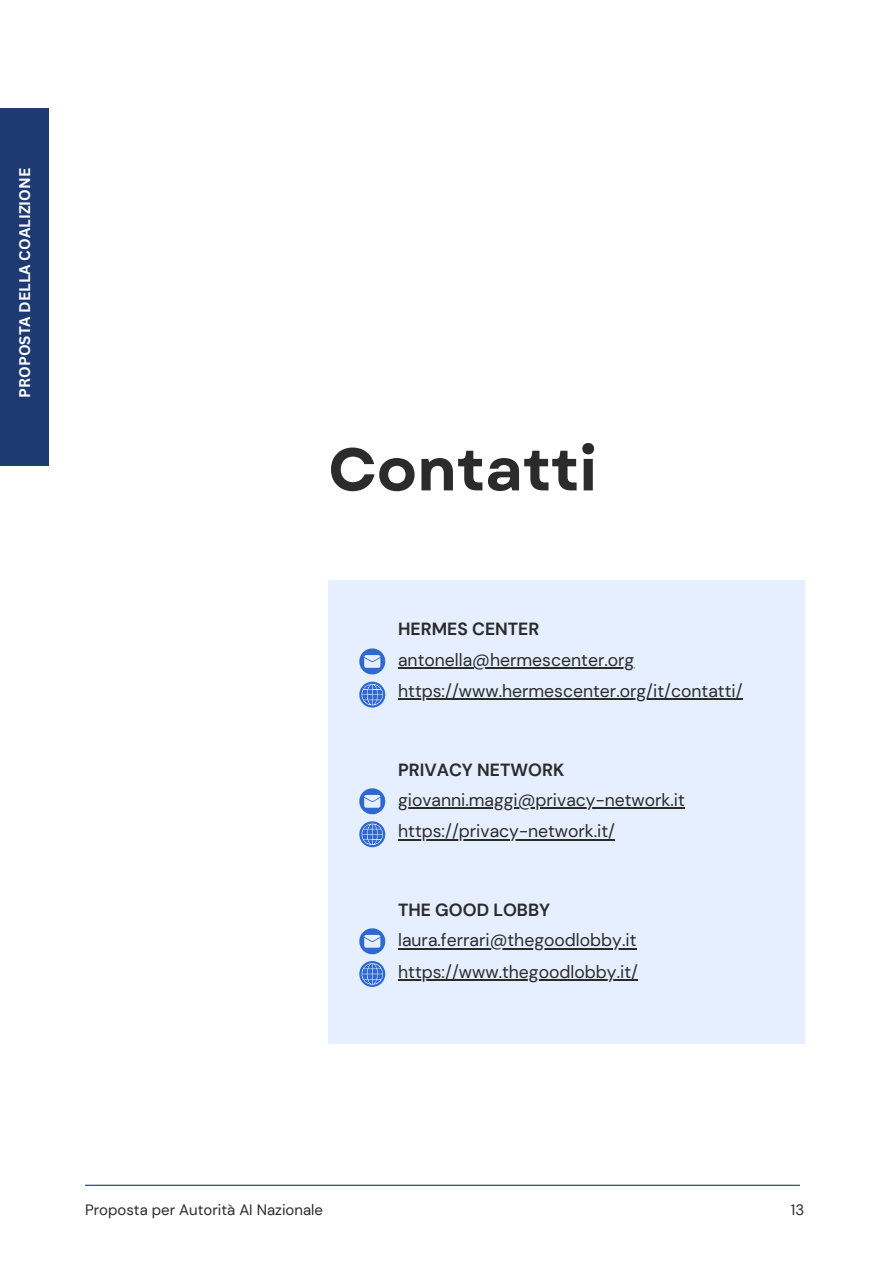
<style>
.page{position:relative;width:894px;height:1264px;background:#fff}
.page>*{position:absolute;margin:0;border:0;box-sizing:border-box;transform-origin:0 0}
.t1{font:700 60px "Garet";color:#2b2b2b}
.t2{font:17.55px/31.7px "DM Sans";color:#2b2b2b}
.t3{font:700 17.55px "DM Sans";color:#2b2b2b}
.t4{font:15px "DM Sans";color:#2b2b2b}
.t5{font:700 15px "Canva Sans";color:#fff}
</style>
<div class="page">
<div style="left:0;top:108px;width:49px;height:358px;background:#1d3a72"></div>
<div style="left:328px;top:580px;width:476px;height:464px;background:#e5efff"></div>
<svg style="left:359px;top:681px;width:26px;height:26px"></svg>
<svg style="left:359px;top:648px;width:26px;height:26px"></svg>
<hr style="left:85px;top:1184px;width:714px;height:1px;background:#1d3a72">
<hr style="left:398px;top:667px;width:236px;height:2px;background:#2b2b2b">
<hr style="left:398px;top:698px;width:344px;height:2px;background:#2b2b2b">
<hr style="left:398px;top:807px;width:286px;height:2px;background:#2b2b2b">
<hr style="left:398px;top:839px;width:217px;height:1px;background:#2b2b2b">
<hr style="left:398px;top:947px;width:238px;height:2px;background:#2b2b2b">
<hr style="left:398px;top:979px;width:239px;height:2px;background:#2b2b2b">
<svg style="left:359px;top:788px;width:26px;height:26px"></svg>
<svg style="left:359px;top:821px;width:26px;height:26px"></svg>
<svg style="left:359px;top:928px;width:26px;height:26px"></svg>
<svg style="left:359px;top:961px;width:26px;height:25px"></svg>
<p class="t5" style="left:14px;top:397px;width:231px;rotate:-90deg">PROPOSTA DELLA COALIZIONE</p>
<h1 class="t1" style="left:328px;top:426px;width:270px">Contatti</h1>
<p class="t3" style="left:398px;top:617px;width:143px">HERMES CENTER</p>
<p class="t2" style="left:398px;top:644px;width:346px;line-height:30.8px">antonella@hermescenter.org https://www.hermescenter.org/it/contatti/</p>
<p class="t3" style="left:398px;top:758px;width:167px">PRIVACY NETWORK</p>
<p class="t2" style="left:398px;top:783px;width:288px">giovanni.maggi@privacy-network.it https://privacy-network.it/</p>
<p class="t3" style="left:398px;top:898px;width:153px">THE GOOD LOBBY</p>
<p class="t2" style="left:398px;top:924px;width:241px">laura.ferrari@thegoodlobby.it https://www.thegoodlobby.it/</p>
<p class="t4" style="left:85px;top:1199px;width:239px">Proposta per Autorità AI Nazionale</p>
<p class="t4" style="left:790px;top:1199px;width:15px">13</p>
</div>
